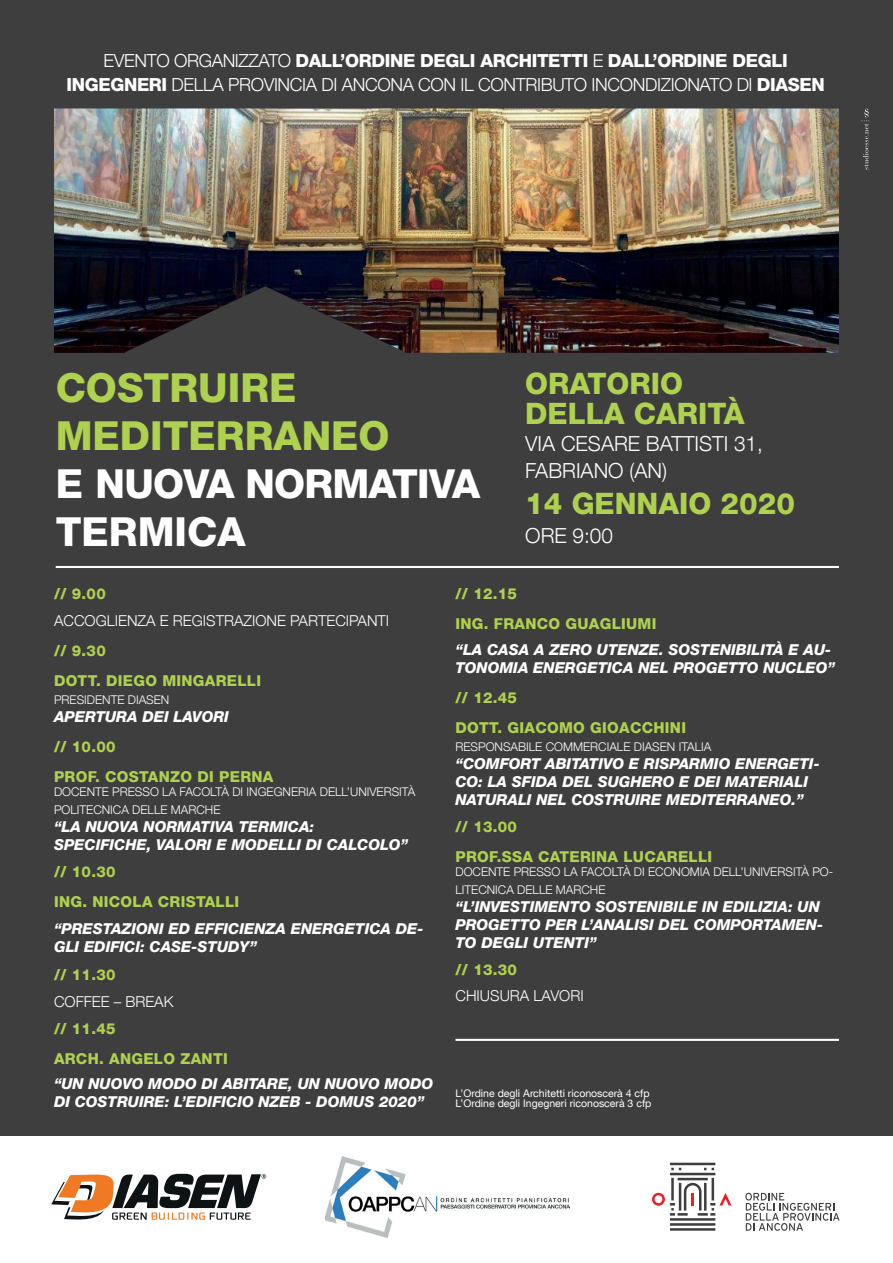
<style>
.page{position:relative;width:893px;height:1263px;background:#fff}
.page>*{position:absolute;margin:0;border:0;box-sizing:border-box;transform-origin:0 0}
.t1{font:800 39.9px/48px "Helvetica Neue LT Com";letter-spacing:-.02em;color:#fff}
.t2{font:800 39.9px/48px "Helvetica Neue LT Com";color:#afd150}
.t3{font:800 29.4px/29.4px "Helvetica Neue LT Com";color:#afd150}
.t4{font:300 20.7px/27.2px "Helvetica Neue LT Com";color:#fff}
.t5{font:300 18px/24px "Helvetica Neue LT Com";letter-spacing:-.02em;color:#fff;text-align:center}
.t6{font:italic 800 15px/18px "Helvetica Neue LT Com";color:#fff}
.t7{font:800 15px/30px "Helvetica Neue LT Com";letter-spacing:.02em;color:#afd150}
.t8{font:300 15px "Helvetica Neue LT Com";color:#fff}
.t9{font:300 12px/18px "Helvetica Neue LT Com";color:#fff}
.t10{font:10.5px/10.5px "Helvetica Neue LT Com";color:#fff}
.s1{font-weight:800}
</style>
<div class="page">
<div style="left:0;top:0;width:893px;height:1135px;background:#3e3e3f"></div>
<hr style="left:56px;top:566px;width:783px;height:2px;background:#fff">
<hr style="left:455px;top:1039px;width:384px;height:2px;background:#fff">
<img style="left:54px;top:108px;width:785px;height:245px">
<svg style="left:745px;top:1193px;width:95px;height:38px"></svg>
<svg style="left:652px;top:1163px;width:79px;height:68px"></svg>
<img style="left:326px;top:1156px;width:244px;height:81px">
<svg style="left:51px;top:1174px;width:215px;height:46px"></svg>
<svg style="left:861px;top:108px;width:8px;height:62px"></svg>
<p class="t5" style="left:66px;top:48px;width:760px">EVENTO ORGANIZZATO <span class="s1">DALL’ORDINE DEGLI ARCHITETTI</span> E <span class="s1">DALL’ORDINE DEGLI<br>INGEGNERI</span> DELLA PROVINCIA DI ANCONA CON IL CONTRIBUTO INCONDIZIONATO DI <span class="s1">DIASEN</span></p>
<h1 class="t2" style="left:56px;top:363px;width:335px">COSTRUIRE<br>MEDITERRANEO</h1>
<h1 class="t1" style="left:56px;top:459px;width:426px">E NUOVA NORMATIVA<br>TERMICA</h1>
<h2 class="t3" style="left:525px;top:369px;width:221px">ORATORIO<br>DELLA CARITÀ</h2>
<h3 class="t4" style="left:525px;top:429px;width:239px">VIA CESARE BATTISTI 31,<br>FABRIANO (AN)</h3>
<h2 class="t3" style="left:525px;top:488px;width:271px">14 GENNAIO 2020</h2>
<h3 class="t4" style="left:525px;top:522px;width:89px">ORE 9:00</h3>
<p class="t7" style="left:54px;top:579px;width:53px">// 9.00</p>
<p class="t8" style="left:54px;top:611px;width:337px">ACCOGLIENZA E REGISTRAZIONE PARTECIPANTI</p>
<p class="t7" style="left:54px;top:636px;width:209px">// 9.30<br>DOTT. DIEGO MINGARELLI</p>
<p class="t9" style="left:54px;top:690px;width:117px">PRESIDENTE DIASEN</p>
<p class="t6" style="left:54px;top:708px;width:176px">APERTURA DEI LAVORI</p>
<p class="t7" style="left:54px;top:732px;width:221px">// 10.00<br>PROF. COSTANZO DI PERNA</p>
<p class="t9" style="left:54px;top:783px;width:363px">DOCENTE PRESSO LA FACOLTÀ DI INGEGNERIA DELL’UNIVERSITÀ<br>POLITECNICA DELLE MARCHE</p>
<p class="t6" style="left:54px;top:818px;width:356px">“LA NUOVA NORMATIVA TERMICA:<br>SPECIFICHE, VALORI E MODELLI DI CALCOLO”</p>
<p class="t7" style="left:54px;top:857px;width:187px">// 10.30<br>ING. NICOLA CRISTALLI</p>
<p class="t6" style="left:54px;top:920px;width:371px">“PRESTAZIONI ED EFFICIENZA ENERGETICA DE-<br>GLI EDIFICI: CASE-STUDY”</p>
<p class="t7" style="left:54px;top:959px;width:63px">// 11.30</p>
<p class="t8" style="left:54px;top:992px;width:121px">COFFEE – BREAK</p>
<p class="t7" style="left:54px;top:1013px;width:175px">// 11.45<br>ARCH. ANGELO ZANTI</p>
<p class="t6" style="left:54px;top:1074px;width:381px">“UN NUOVO MODO DI ABITARE, UN NUOVO MODO<br>DI COSTRUIRE: L’EDIFICIO NZEB - DOMUS 2020”</p>
<p class="t7" style="left:455px;top:579px;width:203px">// 12.15<br>ING. FRANCO GUAGLIUMI</p>
<p class="t6" style="left:455px;top:640px;width:381px">“LA CASA A ZERO UTENZE. SOSTENIBILITÀ E AU-<br>TONOMIA ENERGETICA NEL PROGETTO NUCLEO”</p>
<p class="t7" style="left:455px;top:682px;width:232px">// 12.45<br>DOTT. GIACOMO GIOACCHINI</p>
<p class="t9" style="left:455px;top:737px;width:257px">RESPONSABILE COMMERCIALE DIASEN ITALIA</p>
<p class="t6" style="left:455px;top:754px;width:366px">“COMFORT ABITATIVO E RISPARMIO ENERGETI-<br>CO: LA SFIDA DEL SUGHERO E DEI MATERIALI<br>NATURALI NEL COSTRUIRE MEDITERRANEO.”</p>
<p class="t7" style="left:455px;top:811px;width:258px">// 13.00<br>PROF.SSA CATERINA LUCARELLI</p>
<p class="t9" style="left:455px;top:862px;width:379px">DOCENTE PRESSO LA FACOLTÀ DI ECONOMIA DELL’UNIVERSITÀ PO-<br>LITECNICA DELLE MARCHE</p>
<p class="t6" style="left:455px;top:897px;width:369px">“L’INVESTIMENTO SOSTENIBILE IN EDILIZIA: UN<br>PROGETTO PER L’ANALISI DEL COMPORTAMEN-<br>TO DEGLI UTENTI”</p>
<p class="t7" style="left:455px;top:955px;width:63px">// 13.30</p>
<p class="t8" style="left:455px;top:986px;width:130px">CHIUSURA LAVORI</p>
<p class="t10" style="left:455px;top:1087px;width:197px">L’Ordine degli Architetti riconoscerà 4 cfp<br>L’Ordine degli Ingegneri riconoscerà 3 cfp</p>
</div>
